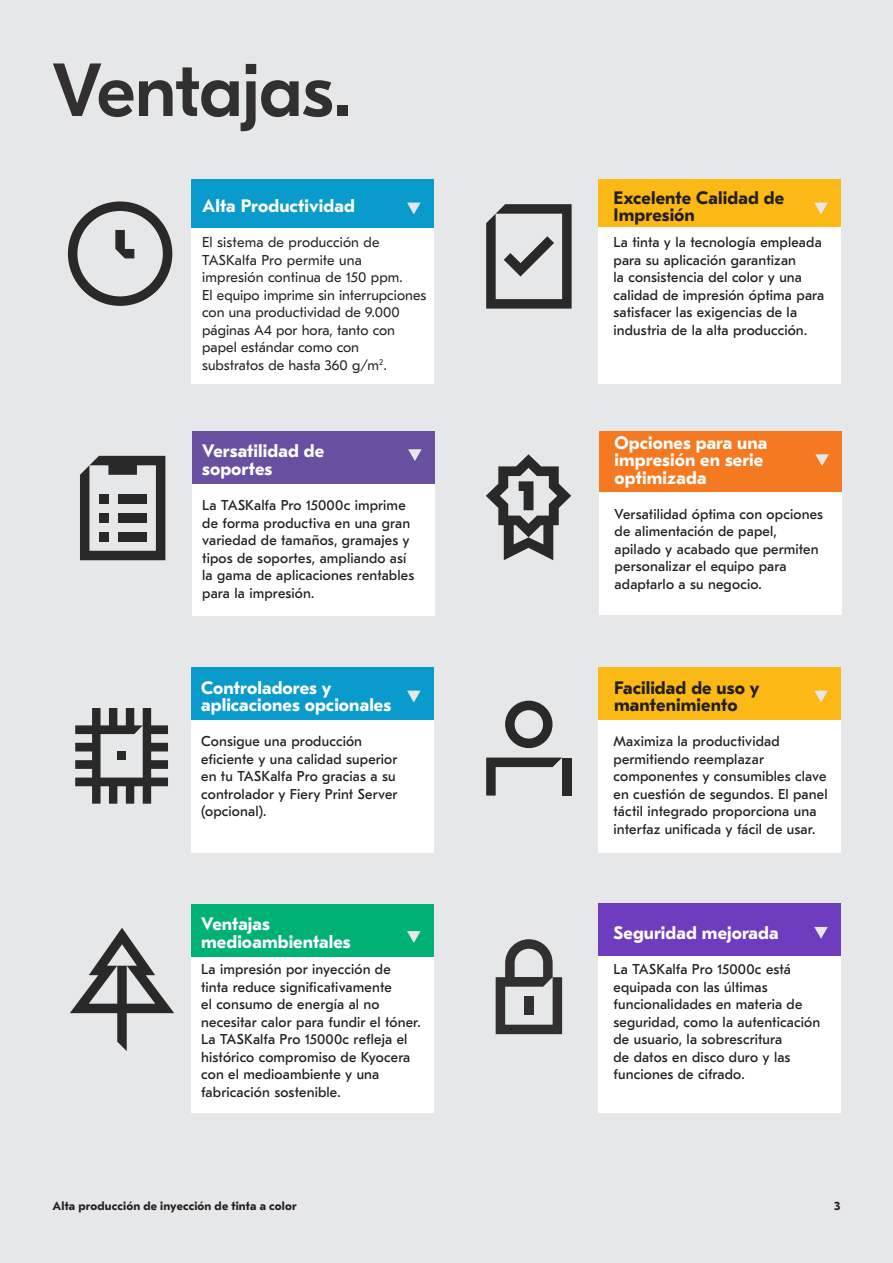
<style>
.page{position:relative;width:893px;height:1263px;background:#e6e7e9}
.page>*{position:absolute;margin:0;border:0;box-sizing:border-box;transform-origin:0 0}
.t1{font:500 75px "GT Eesti Pro Display";letter-spacing:-.01em;color:#312f30}
.t2{font:700 18px/17.5px "GT Eesti Pro Text";letter-spacing:.005em;color:#fff}
.t3{font:700 18px/17.5px "GT Eesti Pro Text";letter-spacing:.005em;color:#231f20}
.t4{font:14.25px/17.5px "GT Eesti Pro Text";letter-spacing:.01em;color:#231f20}
.t5{font:14.25px/17.5px "GT Eesti Pro Text";color:#231f20}
.t6{font:700 12px "GT Eesti Pro Text";letter-spacing:.015em;color:#231f20}
</style>
<div class="page">
<div style="left:191px;top:667px;width:242px;height:53px;background:#0a9bcd"></div>
<div style="left:598px;top:903px;width:243px;height:53px;background:#6e3cbe"></div>
<div style="left:191px;top:904px;width:242px;height:54px;background:#00b176"></div>
<div style="left:191px;top:720px;width:242px;height:132px;background:#fff"></div>
<div style="left:598px;top:716px;width:243px;height:136px;background:#fff"></div>
<div style="left:598px;top:956px;width:243px;height:157px;background:#fff"></div>
<div style="left:191px;top:958px;width:242px;height:155px;background:#fff"></div>
<svg style="left:407px;top:691px;width:14px;height:11px"></svg>
<svg style="left:814px;top:927px;width:14px;height:12px"></svg>
<svg style="left:407px;top:931px;width:14px;height:12px"></svg>
<svg style="left:68px;top:201px;width:104px;height:105px"></svg>
<svg style="left:80px;top:456px;width:85px;height:104px"></svg>
<div style="left:99px;top:494px;width:9px;height:9px;background:#292929"></div>
<div style="left:99px;top:513px;width:9px;height:9px;background:#292929"></div>
<div style="left:99px;top:532px;width:9px;height:9px;background:#292929"></div>
<div style="left:118px;top:494px;width:28px;height:9px;background:#292929"></div>
<div style="left:118px;top:513px;width:28px;height:9px;background:#292929"></div>
<div style="left:118px;top:532px;width:28px;height:9px;background:#292929"></div>
<svg style="left:75px;top:708px;width:93px;height:96px"></svg>
<svg style="left:70px;top:928px;width:104px;height:123px"></svg>
<svg style="left:486px;top:204px;width:86px;height:105px"></svg>
<svg style="left:486px;top:757px;width:76px;height:38px"></svg>
<div style="left:562px;top:757px;width:10px;height:38px;background:#292929"></div>
<svg style="left:505px;top:701px;width:47px;height:47px"></svg>
<svg style="left:496px;top:939px;width:66px;height:95px"></svg>
<div style="left:524px;top:996px;width:10px;height:19px;background:#312f30"></div>
<div style="left:191px;top:179px;width:242px;height:49px;background:#0a9bcd"></div>
<div style="left:598px;top:179px;width:243px;height:49px;background:#fcb814"></div>
<div style="left:599px;top:431px;width:243px;height:61px;background:#f47921"></div>
<div style="left:192px;top:432px;width:242px;height:52px;background:#6850a1"></div>
<div style="left:191px;top:228px;width:242px;height:156px;background:#fff"></div>
<div style="left:598px;top:227px;width:242px;height:157px;background:#fff"></div>
<div style="left:599px;top:492px;width:243px;height:123px;background:#fff"></div>
<div style="left:192px;top:484px;width:242px;height:131px;background:#fff"></div>
<svg style="left:407px;top:203px;width:14px;height:11px"></svg>
<svg style="left:814px;top:203px;width:14px;height:11px"></svg>
<svg style="left:815px;top:454px;width:14px;height:12px"></svg>
<svg style="left:408px;top:449px;width:14px;height:12px"></svg>
<svg style="left:486px;top:454px;width:85px;height:106px"></svg>
<div style="left:598px;top:667px;width:243px;height:53px;background:#fcb814"></div>
<svg style="left:814px;top:691px;width:14px;height:11px"></svg>
<h1 class="t1" style="left:53px;top:50px;width:300px">Ventajas.</h1>
<p class="t2" style="left:202px;top:198px;width:154px">Alta Productividad</p>
<p class="t3" style="left:613px;top:189px;width:172px">Excelente Calidad de<br>Impresión</p>
<p class="t5" style="left:202px;top:234px;width:226px">El sistema de producción de<br>TASKalfa Pro permite una impresión continua de 150 ppm.<br>El equipo imprime sin interrupciones con una productividad de 9.000 páginas A4 por hora, tanto con papel estándar como con<br>substratos de hasta 360 g/m<sup>2</sup>.</p>
<p class="t4" style="left:613px;top:234px;width:212px">La tinta y la tecnología empleada para su aplicación garantizan<br>la consistencia del color y una calidad de impresión óptima para satisfacer las exigencias de la industria de la alta producción.</p>
<p class="t2" style="left:202px;top:443px;width:123px">Versatilidad de soportes</p>
<p class="t4" style="left:202px;top:497px;width:213px">La TASKalfa Pro 15000c imprime de forma productiva en una gran variedad de tamaños, gramajes y tipos de soportes, ampliando así la gama de aplicaciones rentables para la impresión.</p>
<p class="t2" style="left:201px;top:679px;width:191px">Controladores y aplicaciones opcionales</p>
<p class="t2" style="left:615px;top:434px;width:154px">Opciones para una impresión en serie optimizada</p>
<p class="t4" style="left:615px;top:505px;width:210px">Versatilidad óptima con opciones de alimentación de papel, apilado y acabado que permiten personalizar el equipo para adaptarlo a su negocio.</p>
<p class="t3" style="left:614px;top:679px;width:147px">Facilidad de uso y mantenimiento</p>
<p class="t4" style="left:201px;top:733px;width:198px">Consigue una producción eficiente y una calidad superior en tu TASKalfa Pro gracias a su controlador y Fiery Print Server (opcional).</p>
<p class="t4" style="left:613px;top:733px;width:216px">Maximiza la productividad permitiendo reemplazar componentes y consumibles clave en cuestión de segundos. El panel táctil integrado proporciona una interfaz unificada y fácil de usar.</p>
<p class="t2" style="left:201px;top:916px;width:151px">Ventajas medioambientales</p>
<p class="t4" style="left:201px;top:961px;width:221px">La impresión por inyección de tinta reduce significativamente<br>el consumo de energía al no necesitar calor para fundir el tóner.<br>La TASKalfa Pro 15000c refleja el histórico compromiso de Kyocera con el medioambiente y una fabricación sostenible.</p>
<p class="t2" style="left:613px;top:924px;width:167px">Seguridad mejorada</p>
<p class="t4" style="left:613px;top:961px;width:208px">La TASKalfa Pro 15000c está equipada con las últimas funcionalidades en materia de seguridad, como la autenticación de usuario, la sobrescritura<br>de datos en disco duro y las funciones de cifrado.</p>
<p class="t6" style="left:53px;top:1200px;width:245px">Alta producción de inyección de tinta a color</p>
<p class="t6" style="left:834px;top:1200px;width:8px">3</p>
</div>
